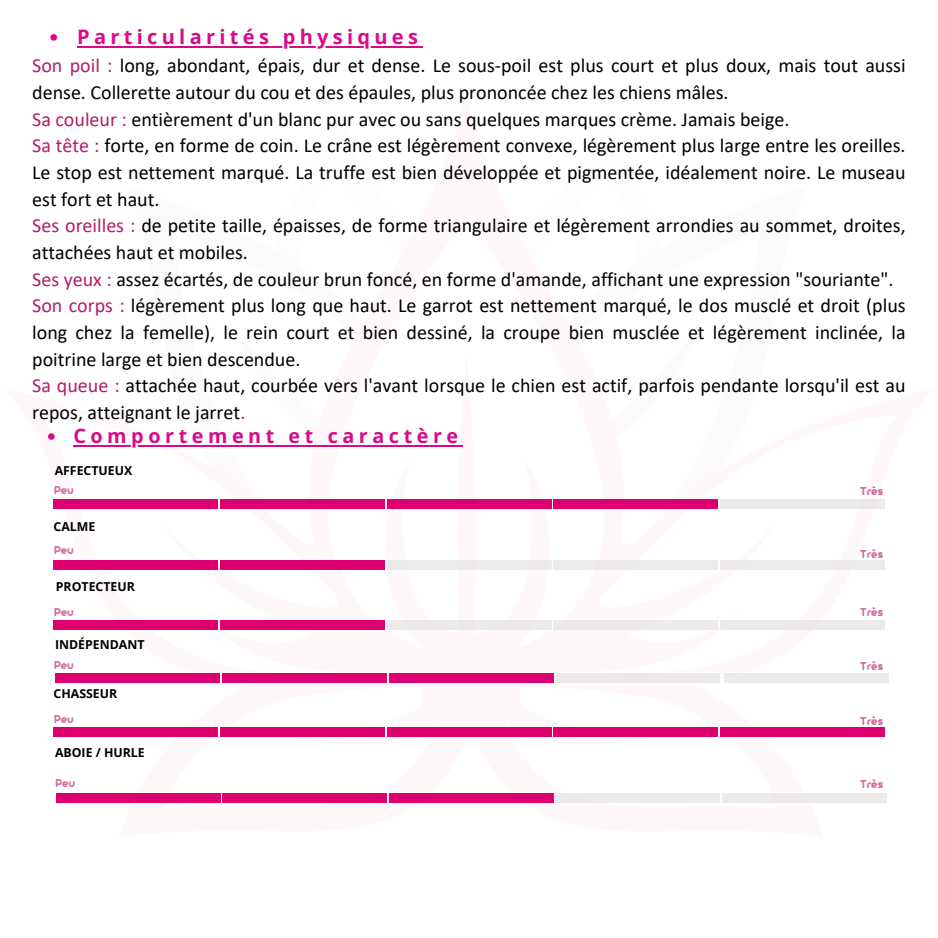
<style>
.page{position:relative;width:938px;height:938px;background:#fff}
.page>*{position:absolute;margin:0;border:0;box-sizing:border-box;transform-origin:0 0}
.t1{font:20px/26.8px "Calibri";color:#000}
.t2{font:700 20px "Open Sans";letter-spacing:.215em;color:#db098a}
.t3{font:700 19.75px "Open Sans";letter-spacing:.23em;color:#db098a}
.t4{font:700 12.25px "Open Sans";color:#000}
.t5{font:700 12.25px "Arista Pro";color:#b71c69}
.s1{color:#b71c69}
</style>
<div class="page">
<svg style="left:549px;top:499px;width:340px;height:184px"></svg>
<svg style="left:572px;top:508px;width:109px;height:103px"></svg>
<svg style="left:53px;top:446px;width:405px;height:237px"></svg>
<svg style="left:256px;top:508px;width:110px;height:103px"></svg>
<div style="left:457px;top:356px;width:18px;height:358px;background:#fef8fb;border-radius:50%"></div>
<svg style="left:385px;top:459px;width:164px;height:203px"></svg>
<svg style="left:119px;top:662px;width:329px;height:141px"></svg>
<svg style="left:448px;top:662px;width:375px;height:141px"></svg>
<svg style="left:48px;top:433px;width:7px;height:7px"></svg>
<hr style="left:73px;top:445px;width:390px;height:1px;background:#db098a">
<div style="left:54px;top:499px;width:164px;height:9px;background:#de0071"></div>
<div style="left:220px;top:499px;width:165px;height:9px;background:#de0071"></div>
<div style="left:387px;top:499px;width:164px;height:9px;background:#de0071"></div>
<div style="left:553px;top:499px;width:165px;height:9px;background:#de0071"></div>
<div style="left:387px;top:560px;width:164px;height:10px;background:#ebebeb"></div>
<div style="left:54px;top:560px;width:164px;height:10px;background:#de0071"></div>
<div style="left:220px;top:560px;width:165px;height:10px;background:#de0071"></div>
<div style="left:54px;top:620px;width:164px;height:9px;background:#de0071"></div>
<div style="left:220px;top:620px;width:165px;height:9px;background:#de0071"></div>
<div style="left:387px;top:620px;width:164px;height:9px;background:#ebeaea"></div>
<div style="left:553px;top:620px;width:165px;height:9px;background:#ebe8ea"></div>
<div style="left:720px;top:620px;width:164px;height:9px;background:#ebebeb"></div>
<div style="left:55px;top:673px;width:165px;height:9px;background:#de0071"></div>
<div style="left:54px;top:727px;width:164px;height:10px;background:#de0071"></div>
<div style="left:220px;top:727px;width:165px;height:10px;background:#de0071"></div>
<div style="left:387px;top:727px;width:164px;height:10px;background:#de0071"></div>
<div style="left:553px;top:727px;width:165px;height:10px;background:#de0071"></div>
<div style="left:56px;top:792px;width:165px;height:10px;background:#de0071"></div>
<div style="left:222px;top:792px;width:165px;height:10px;background:#de0071"></div>
<div style="left:389px;top:792px;width:164px;height:10px;background:#de0071"></div>
<div style="left:555px;top:792px;width:165px;height:10px;background:#ebebeb"></div>
<div style="left:722px;top:792px;width:164px;height:10px;background:#ebebeb"></div>
<div style="left:720px;top:499px;width:164px;height:9px;background:#ebebeb"></div>
<div style="left:553px;top:560px;width:165px;height:10px;background:#ebebeb"></div>
<div style="left:720px;top:560px;width:164px;height:10px;background:#ebebeb"></div>
<div style="left:222px;top:673px;width:165px;height:9px;background:#de0071"></div>
<div style="left:389px;top:673px;width:164px;height:9px;background:#de0071"></div>
<div style="left:555px;top:673px;width:165px;height:9px;background:#ebe8e9"></div>
<div style="left:723px;top:673px;width:165px;height:9px;background:#ebebeb"></div>
<div style="left:720px;top:727px;width:164px;height:10px;background:#de0071"></div>
<svg style="left:50px;top:34px;width:7px;height:7px"></svg>
<hr style="left:77px;top:46px;width:345px;height:1px;background:#db098a">
<p class="t2" style="left:77px;top:23px;width:342px">Particularités physiques</p>
<p class="t1" style="left:32px;top:54px;width:875px"><span class="s1">Son poil :</span> long, abondant, épais, dur et dense. Le sous-poil est plus court et plus doux, mais tout aussi dense. Collerette autour du cou et des épaules, plus prononcée chez les chiens mâles.<br><span class="s1">Sa couleur :</span> entièrement d'un blanc pur avec ou sans quelques marques crème. Jamais beige.<br><span class="s1">Sa tête :</span> forte, en forme de coin. Le crâne est légèrement convexe, légèrement plus large entre les oreilles.<br>Le stop est nettement marqué. La truffe est bien développée et pigmentée, idéalement noire. Le museau est fort et haut.<br><span class="s1">Ses oreilles :</span> de petite taille, épaisses, de forme triangulaire et légèrement arrondies au sommet, droites, attachées haut et mobiles.<br><span class="s1">Ses yeux :</span> assez écartés, de couleur brun foncé, en forme d'amande, affichant une expression "souriante".<br><span class="s1">Son corps :</span> légèrement plus long que haut. Le garrot est nettement marqué, le dos musclé et droit (plus long chez la femelle), le rein court et bien dessiné, la croupe bien musclée et légèrement inclinée, la poitrine large et bien descendue.<br><span class="s1">Sa queue :</span> attachée haut, courbée vers l'avant lorsque le chien est actif, parfois pendante lorsqu'il est au repos, atteignant le jarret<span class="s1">.</span></p>
<h1 class="t3" style="left:73px;top:422px;width:386px">Comportement et caractère</h1>
<p class="t4" style="left:55px;top:462px;width:79px">AFFECTUEUX</p>
<p class="t5" style="left:54px;top:486px;width:22px">Peu</p>
<h2 class="t4" style="left:54px;top:517px;width:43px">CALME</h2>
<p class="t5" style="left:54px;top:546px;width:22px">Peu</p>
<p class="t4" style="left:56px;top:578px;width:81px">PROTECTEUR</p>
<p class="t5" style="left:54px;top:608px;width:22px">Peu</p>
<p class="t4" style="left:55px;top:636px;width:91px">INDÉPENDANT</p>
<h2 class="t4" style="left:54px;top:684px;width:65px">CHASSEUR</h2>
<p class="t5" style="left:54px;top:660px;width:22px">Peu</p>
<p class="t5" style="left:54px;top:714px;width:22px">Peu</p>
<p class="t4" style="left:55px;top:744px;width:91px">ABOIE / HURLE</p>
<p class="t5" style="left:55px;top:779px;width:22px">Peu</p>
<p class="t5" style="left:860px;top:487px;width:24px">Très</p>
<p class="t5" style="left:860px;top:550px;width:24px">Très</p>
<p class="t5" style="left:860px;top:608px;width:24px">Très</p>
<p class="t5" style="left:860px;top:662px;width:24px">Très</p>
<p class="t5" style="left:860px;top:716px;width:24px">Très</p>
<p class="t5" style="left:860px;top:780px;width:24px">Très</p>
</div>
